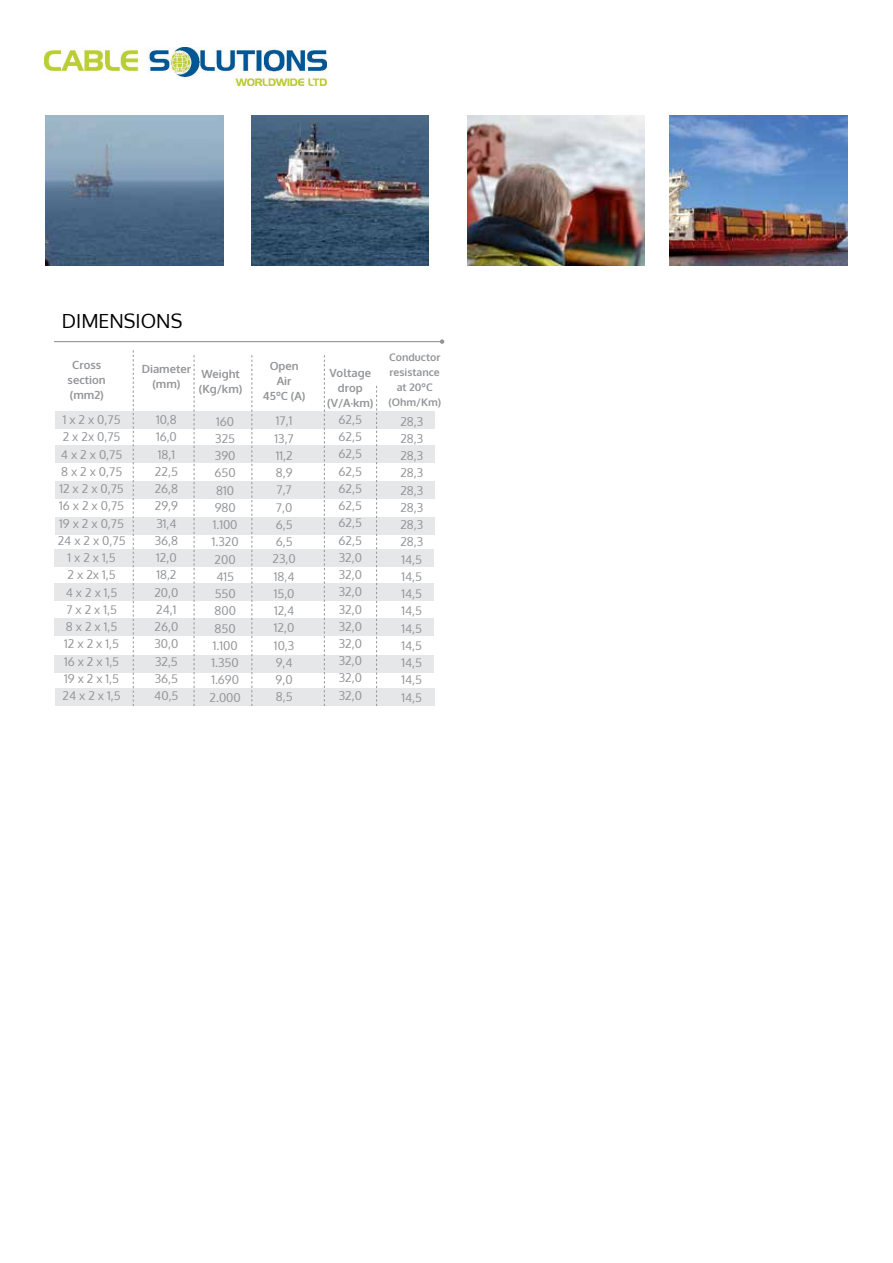
<style>
.page{position:relative;width:893px;height:1263px;background:#fff}
.page>*{position:absolute;margin:0;border:0;box-sizing:border-box;transform-origin:0 0}
.t1{font:19.5px "Oxygen";color:#000}
.t2{font:12px/17.2px "Oxygen";color:#939598;text-align:center}
.t3{font:700 11.25px/15px "Oxygen";color:#939598;text-align:center}
.t4{font:700 10.5px/15px "Oxygen";color:#939598;text-align:center}
</style>
<div class="page">
<div style="left:54px;top:550px;width:379px;height:17px;background:#e6e7e8"></div>
<div style="left:54px;top:583px;width:379px;height:17px;background:#e6e7e8"></div>
<div style="left:54px;top:619px;width:379px;height:17px;background:#e6e7e8"></div>
<div style="left:54px;top:655px;width:379px;height:17px;background:#e6e7e8"></div>
<div style="left:55px;top:689px;width:379px;height:17px;background:#e6e7e8"></div>
<hr style="left:54px;top:341px;width:388px;height:1px;background:#939598">
<svg style="left:440px;top:339px;width:4px;height:5px"></svg>
<div style="left:55px;top:412px;width:379px;height:17px;background:#e6e7e8"></div>
<div style="left:55px;top:445px;width:379px;height:18px;background:#e6e7e8"></div>
<div style="left:55px;top:481px;width:379px;height:17px;background:#e6e7e8"></div>
<div style="left:55px;top:517px;width:379px;height:17px;background:#e6e7e8"></div>
<svg style="left:133px;top:350px;width:1px;height:356px"></svg>
<svg style="left:194px;top:355px;width:1px;height:351px"></svg>
<svg style="left:251px;top:355px;width:1px;height:351px"></svg>
<svg style="left:324px;top:355px;width:1px;height:351px"></svg>
<svg style="left:376px;top:386px;width:1px;height:320px"></svg>
<img style="left:46px;top:115px;width:178px;height:150px">
<img style="left:251px;top:115px;width:178px;height:150px">
<img style="left:467px;top:115px;width:178px;height:150px">
<img style="left:669px;top:115px;width:178px;height:150px">
<img style="left:44px;top:48px;width:282px;height:37px">
<h1 class="t1" style="left:62px;top:308px;width:122px">DIMENSIONS</h1>
<p class="t3" style="left:68px;top:358px;width:40px">Cross section (mm2)</p>
<p class="t3" style="left:142px;top:362px;width:51px">Diameter (mm)</p>
<p class="t3" style="left:199px;top:366px;width:45px;text-align:left">Weight (Kg/km)</p>
<p class="t3" style="left:263px;top:359px;width:44px">Open<br>Air<br>45ºC (A)</p>
<p class="t3" style="left:327px;top:366px;width:48px">Voltage drop (V/A·km)</p>
<p class="t4" style="left:388px;top:350px;width:54px">Conductor resistance at 20ºC (Ohm/Km)</p>
<p class="t2" style="left:58px;top:411px;width:69px">1 x 2 x 0,75<br>2 x 2x 0,75<br>4 x 2 x 0,75<br>8 x 2 x 0,75<br>12 x 2 x 0,75<br>16 x 2 x 0,75<br>19 x 2 x 0,75<br>24 x 2 x 0,75<br>1 x 2 x 1,5<br>2 x 2x 1,5<br>4 x 2 x 1,5<br>7 x 2 x 1,5<br>8 x 2 x 1,5<br>12 x 2 x 1,5<br>16 x 2 x 1,5<br>19 x 2 x 1,5<br>24 x 2 x 1,5</p>
<p class="t2" style="left:154px;top:411px;width:26px;text-align:left">10,8<br>16,0<br>18,1<br>22,5<br>26,8<br>29,9<br>31,4<br>36,8<br>12,0<br>18,2<br>20,0<br>24,1<br>26,0<br>30,0<br>32,5<br>36,5<br>40,5</p>
<p class="t2" style="left:210px;top:413px;width:33px">160<br>325<br>390<br>650<br>810<br>980<br>1.100<br>1.320<br>200<br>415<br>550<br>800<br>850<br>1.100<br>1.350<br>1.690<br>2.000</p>
<p class="t2" style="left:273px;top:413px;width:25px">17,1<br>13,7<br>11,2<br>8,9<br>7,7<br>7,0<br>6,5<br>6,5<br>23,0<br>18,4<br>15,0<br>12,4<br>12,0<br>10,3<br>9,4<br>9,0<br>8,5</p>
<p class="t2" style="left:339px;top:411px;width:25px;text-align:justify">62,5<br>62,5<br>62,5<br>62,5<br>62,5<br>62,5<br>62,5<br>62,5<br>32,0<br>32,0<br>32,0<br>32,0<br>32,0<br>32,0<br>32,0<br>32,0<br>32,0</p>
<p class="t2" style="left:400px;top:413px;width:24px;text-align:justify">28,3<br>28,3<br>28,3<br>28,3<br>28,3<br>28,3<br>28,3<br>28,3<br>14,5<br>14,5<br>14,5<br>14,5<br>14,5<br>14,5<br>14,5<br>14,5<br>14,5</p>
</div>
